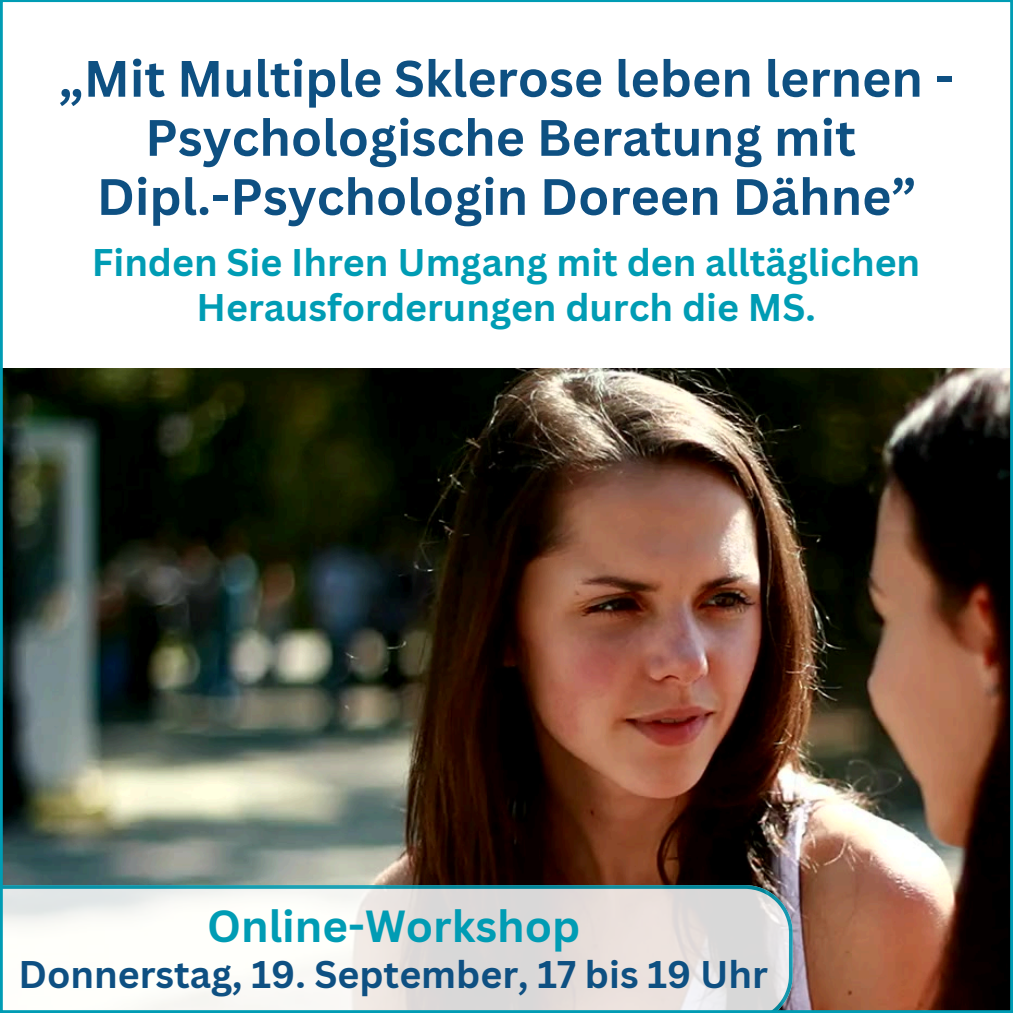
<style>
.page{position:relative;width:1013px;height:1013px;background:#fff}
.page>*{position:absolute;margin:0;border:0;box-sizing:border-box;transform-origin:0 0}
.t1{font:700 50px/59px "Canva Sans";color:#0e5082;text-align:center}
.t2{font:700 43.75px "Canva Sans";color:#009cb4}
.t3{font:700 37.5px/45px "Canva Sans";color:#009cb4;text-align:center}
.t4{font:700 37.5px "Canva Sans";color:#0e5082}
</style>
<div class="page">
<img style="left:0;top:0;width:1012px;height:1012px">
<h1 class="t1" style="left:59px;top:48px;width:896px">„Mit Multiple Sklerose leben lernen -<br>Psychologische Beratung mit<br>Dipl.-Psychologin Doreen Dähne”</h1>
<p class="t3" style="left:92px;top:239px;width:830px">Finden Sie Ihren Umgang mit den alltäglichen<br>Herausforderungen durch die MS.</p>
<p class="t2" style="left:207px;top:895px;width:375px">Online-Workshop</p>
<p class="t4" style="left:19px;top:948px;width:751px">Donnerstag, 19. September, 17 bis 19 Uhr</p>
</div>
